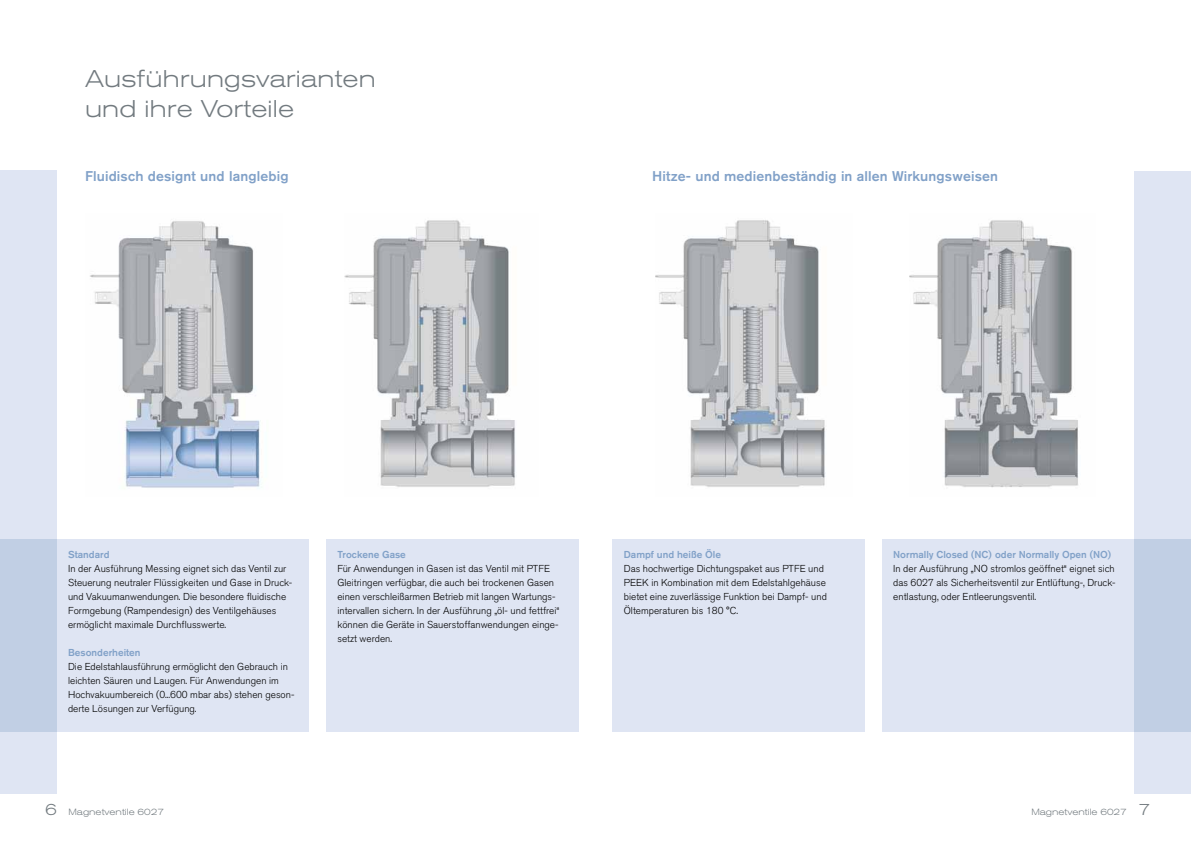
<style>
.page{position:relative;width:1191px;height:842px;background:#fff}
.page>*{position:absolute;margin:0;border:0;box-sizing:border-box;transform-origin:0 0}
.t1{font:300 expanded 24px/30px "Akzidenz Grotesk BQ";letter-spacing:.01em;color:#727a7f}
.t2{font:500 14px "Akzidenz Grotesk BQ";letter-spacing:.01em;color:#81a1c8}
.t3{font:300 10px/14px "Akzidenz Grotesk BQ";color:#000}
.t4{font:500 10px "Akzidenz Grotesk BQ";color:#81a1c8}
.t5{font:300 expanded 9px "Akzidenz Grotesk BQ";letter-spacing:.005em;color:#727a7f}
.s1{font-size:16px}
</style>
<div class="page">
<div style="left:57px;top:539px;width:252px;height:192px;background:#dfe5f3"></div>
<div style="left:612px;top:539px;width:253px;height:192px;background:#dfe5f3"></div>
<div style="left:326px;top:539px;width:252px;height:192px;background:#dfe5f3"></div>
<div style="left:882px;top:539px;width:252px;height:192px;background:#dfe5f3"></div>
<img style="left:90px;top:221px;width:171px;height:267px">
<img style="left:344px;top:220px;width:171px;height:267px">
<img style="left:655px;top:220px;width:171px;height:267px">
<img style="left:909px;top:220px;width:169px;height:268px">
<div style="left:1134px;top:171px;width:57px;height:623px;background:#dfe5f3"></div>
<div style="left:0;top:170px;width:57px;height:624px;background:#dfe5f3"></div>
<div style="left:0;top:539px;width:57px;height:192px;background:#c1cfe4"></div>
<div style="left:1134px;top:539px;width:57px;height:192px;background:#c1cfe4"></div>
<h1 class="t1" style="left:85px;top:63px;width:292px">Ausführungsvarianten und ihre Vorteile</h1>
<h2 class="t2" style="left:85px;top:168px;width:205px">Fluidisch designt und langlebig</h2>
<h2 class="t2" style="left:652px;top:168px;width:347px">Hitze- und medienbeständig in allen Wirkungsweisen</h2>
<p class="t4" style="left:68px;top:548px;width:43px">Standard</p>
<p class="t3" style="left:68px;top:561px;width:226px">In der Ausführung Messing eignet sich das Ventil zur Steuerung neutraler Flüssigkeiten und Gase in Druck&shy;und Vakuumanwendungen. Die besondere fluidische Formgebung (Rampendesign) des Ventilgehäuses ermöglicht maximale Durchflusswerte.</p>
<p class="t4" style="left:68px;top:646px;width:74px">Besonderheiten</p>
<p class="t3" style="left:68px;top:659px;width:228px">Die Edelstahlausführung ermöglicht den Gebrauch in leichten Säuren und Laugen. Für Anwendungen im Hochvakuumbereich (0...600 mbar abs) stehen geson&shy;derte Lösungen zur Verfügung.</p>
<p class="t4" style="left:337px;top:548px;width:70px">Trockene Gase</p>
<p class="t3" style="left:337px;top:561px;width:223px">Für Anwendungen in Gasen ist das Ventil mit PTFE Gleitringen verfügbar, die auch bei trockenen Gasen einen verschleißarmen Betrieb mit langen Wartungs&shy;intervallen sichern. In der Ausführung „öl- und fettfrei“ können die Geräte in Sauerstoffanwendungen einge&shy;setzt werden.</p>
<p class="t4" style="left:624px;top:548px;width:99px">Dampf und heiße Öle</p>
<p class="t3" style="left:624px;top:561px;width:204px">Das hochwertige Dichtungspaket aus PTFE und PEEK in Kombination mit dem Edelstahlgehäuse bietet eine zuverlässige Funktion bei Dampf- und Öltemperaturen bis 180 °C.</p>
<p class="t4" style="left:893px;top:548px;width:219px">Normally Closed (NC) oder Normally Open (NO)</p>
<p class="t3" style="left:893px;top:561px;width:224px;text-align:justify">In der Ausführung „NO stromlos geöffnet“ eignet sich das 6027 als Sicherheitsventil zur Entlüftung-, Druck&shy;entlastung, oder Entleerungsventil.</p>
<p class="t5" style="left:45px;top:807px;width:120px"><span class="s1">6</span> Magnetventile 6027</p>
<p class="t5" style="left:1031px;top:807px;width:120px">Magnetventile 6027 <span class="s1">7</span></p>
</div>
